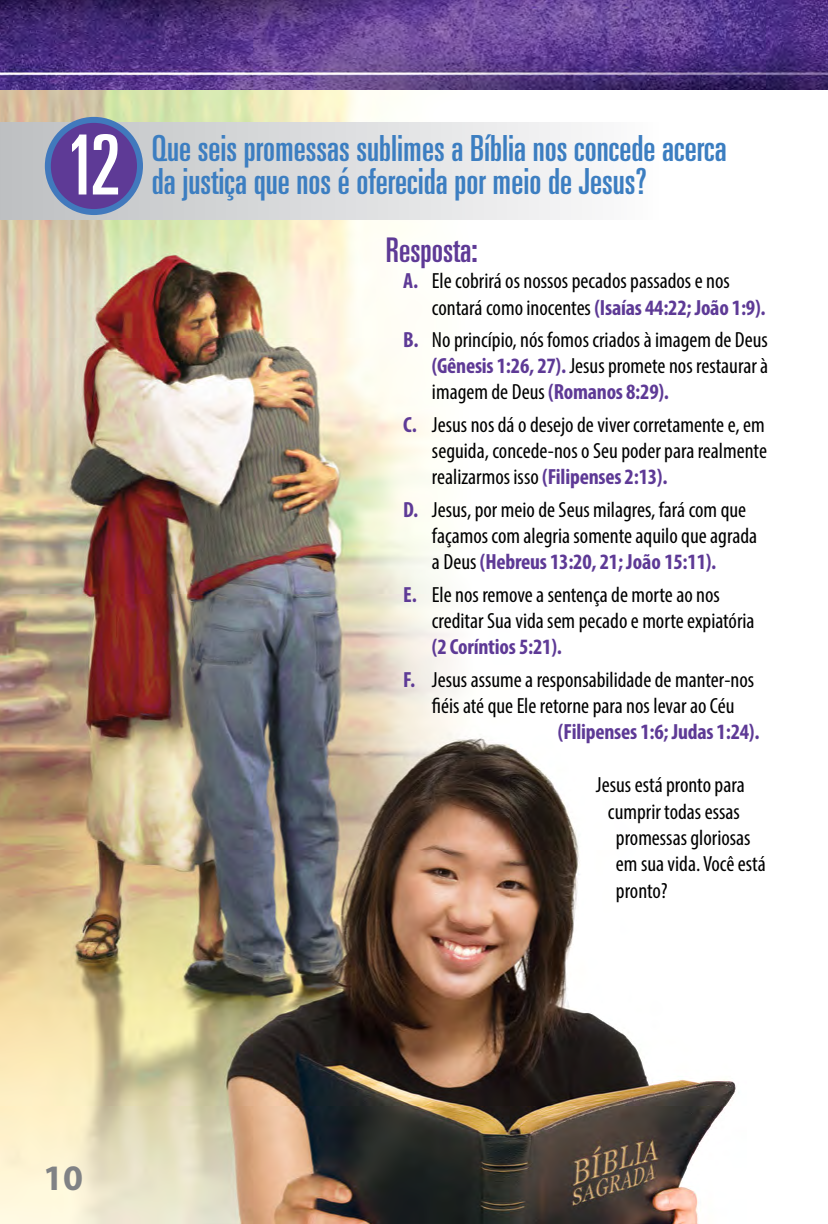
<style>
.page{position:relative;width:828px;height:1224px;background:#fff}
.page>*{position:absolute;margin:0;border:0;box-sizing:border-box;transform-origin:0 0}
.t1{font:ultra-condensed 83px "Univers";color:#fff}
.t2{font:ultra-condensed 36px/34px "Univers";color:#3c7ec1}
.t3{font:700 36px "Myriad Pro";color:#808285}
.t4{font:ultra-condensed 34px "Univers";color:#5e3a96}
.t5{font:condensed 22px/26.4px "Myriad Pro";color:#000}
.t6{font:700 condensed 22px "Myriad Pro";letter-spacing:-.01em;color:#5e3a96}
.s1{font-weight:700;color:#5e3a96}
</style>
<div class="page">
<img style="left:0;top:90px;width:736px;height:1134px">
<div style="left:0;top:123px;width:658px;height:97px;background:linear-gradient(to right,#b4bac1,#fffdfc)"></div>
<div style="left:48px;top:120px;width:92px;height:92px;background:#5e3a96;border-radius:50%"></div>
<div style="left:45px;top:117px;width:98px;height:98px;border:6px solid #4179bd;border-radius:50%"></div>
<img style="left:0;top:0;width:828px;height:90px">
<h1 class="t1" style="left:65px;top:118px;width:57px">12</h1>
<h2 class="t2" style="left:152px;top:131px;width:576px">Que seis promessas sublimes a Bíblia nos concede acerca da justiça que nos é oferecida por meio de Jesus?</h2>
<h3 class="t4" style="left:386px;top:230px;width:93px">Resposta:</h3>
<p class="t5" style="left:432px;top:267px;width:335px;text-indent:-29px"><span class="s1">A.</span> Ele cobrirá os nossos pecados passados e nos contará como inocentes <span class="s1">(Isaías 44:22; João 1:9).</span></p>
<p class="t5" style="left:432px;top:326px;width:338px;text-align:justify;text-indent:-29px"><span class="s1">B.</span> No princípio, nós fomos criados à imagem de Deus <span class="s1">(Gênesis 1:26, 27).</span> Jesus promete nos restaurar à imagem de Deus <span class="s1">(Romanos 8:29).</span></p>
<p class="t5" style="left:432px;top:411px;width:337px;text-align:justify;text-indent:-29px"><span class="s1">C.</span> Jesus nos dá o desejo de viver corretamente e, em seguida, concede-nos o Seu poder para realmente realizarmos isso <span class="s1">(Filipenses 2:13).</span></p>
<p class="t5" style="left:432px;top:496px;width:327px;text-indent:-29px"><span class="s1">D.</span> Jesus, por meio de Seus milagres, fará com que façamos com alegria somente aquilo que agrada a Deus <span class="s1">(Hebreus 13:20, 21; João 15:11).</span></p>
<p class="t5" style="left:432px;top:581px;width:324px;text-indent:-29px"><span class="s1">E.</span> Ele nos remove a sentença de morte ao nos creditar Sua vida sem pecado e morte expiatória</p>
<p class="t5" style="left:403px;top:631px;width:352px;line-height:32.2px;text-indent:29px"><span class="s1">(2 Coríntios 5:21).<br>F.</span> Jesus assume a responsabilidade de manter-nos</p>
<p class="t5" style="left:432px;top:692px;width:304px">fiéis até que Ele retorne para nos levar ao Céu</p>
<p class="t6" style="left:558px;top:718px;width:203px">(Filipenses 1:6; Judas 1:24).</p>
<p class="t5" style="left:596px;top:771px;width:150px">Jesus está pronto para</p>
<p class="t5" style="left:608px;top:798px;width:133px">cumprir todas essas</p>
<p class="t5" style="left:616px;top:824px;width:136px">promessas gloriosas</p>
<p class="t5" style="left:616px;top:851px;width:151px">em sua vida. Você está</p>
<p class="t5" style="left:616px;top:877px;width:53px">pronto?</p>
<h2 class="t3" style="left:43px;top:1155px;width:41px">10</h2>
</div>
